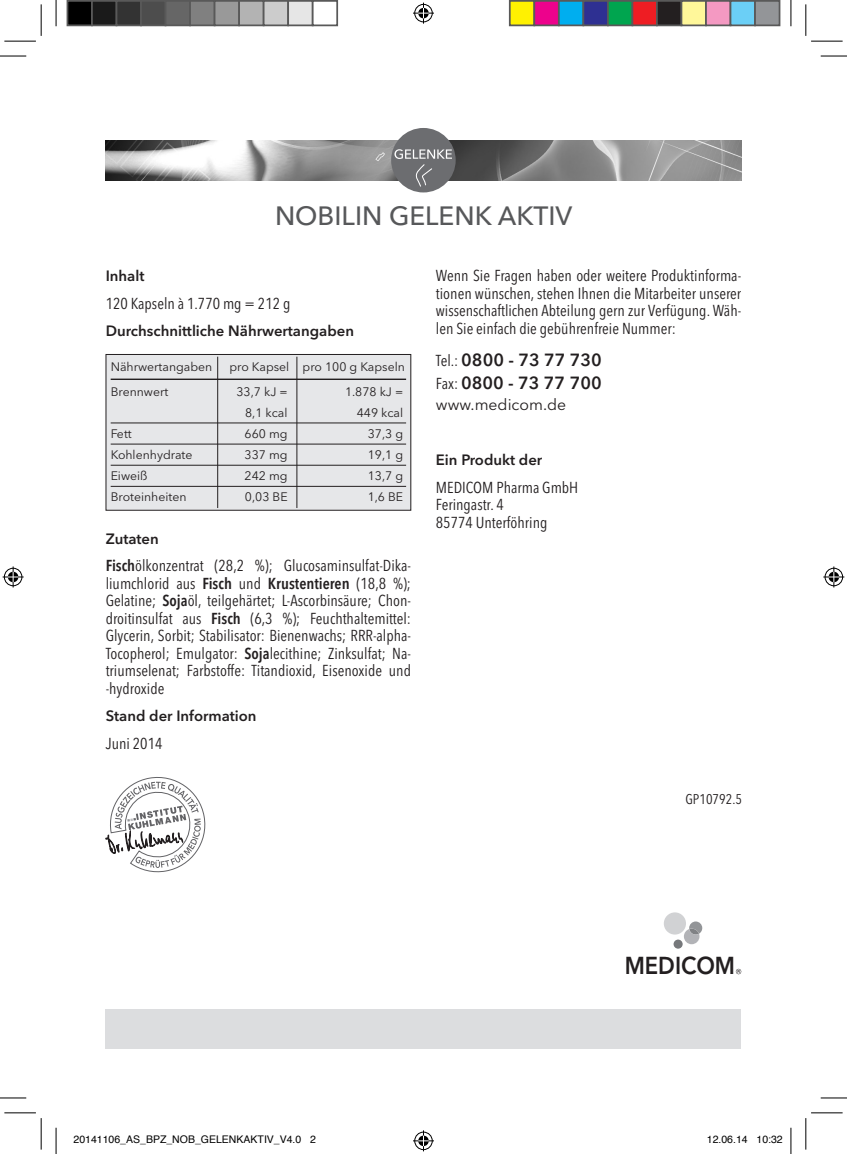
<style>
.page{position:relative;width:847px;height:1154px;background:#fff}
.page>*{position:absolute;margin:0;border:0;box-sizing:border-box;transform-origin:0 0}
.t1{font:500 26.25px "Avenir Next LT Pro";color:#57585a}
.t2{font:600 24.32px "Avenir Next LT Pro";color:#231f20;scale:.9 1}
.Texto_Avenir_9pt__12{font:600 17.5px/22.8px "Avenir Next LT Pro";color:#231f20}
.Texto_Avenir_9pt__12-2{font:condensed 15.75px/17.5px "Avenir Next LT Pro";color:#231f20;text-align:justify}
.Texto_Avenir_9pt__12-3{font:15.75px "Avenir Next LT Pro";color:#231f20}
.Texto_Avenir_9pt__12-4{font:600 14.88px "Avenir Next LT Pro";color:#231f20}
.Texto_Avenir_9pt__12-5{font:condensed 14px "Avenir Next LT Pro";color:#231f20}
.t3{font:12.25px "Avenir Next LT Pro";color:#231f20}
.t4{font:10.5px "Helvetica";color:#000}
.s1{font-weight:600}
.s2{font-weight:400;font-stretch:condensed;font-size:15.75px}
</style>
<div class="page">
<div style="left:106px;top:1008px;width:635px;height:40px;background:#dcdddf"></div>
<img style="left:106px;top:140px;width:635px;height:40px">
<svg style="left:735px;top:969px;width:6px;height:5px"></svg>
<div style="left:673px;top:939px;width:9px;height:9px;background:#76787b;border-radius:50%"></div>
<div style="left:663px;top:912px;width:22px;height:22px;background:#d1d2d4;border-radius:50%"></div>
<svg style="left:683px;top:921px;width:19px;height:23px"></svg>
<svg style="left:106px;top:777px;width:100px;height:96px"></svg>
<div style="left:106px;top:354px;width:304px;height:156px;background:#e6e7e9"></div>
<div style="left:106px;top:354px;width:305px;height:156px;border:1px solid #231f20"></div>
<hr style="left:111px;top:379px;width:295px;height:1px;background:#231f20">
<hr style="left:111px;top:423px;width:295px;height:1px;background:#231f20">
<hr style="left:111px;top:444px;width:295px;height:1px;background:#231f20">
<hr style="left:111px;top:465px;width:295px;height:1px;background:#231f20">
<hr style="left:111px;top:486px;width:295px;height:1px;background:#231f20">
<hr style="left:217px;top:357px;width:1px;height:151px;background:#231f20">
<hr style="left:296px;top:357px;width:1px;height:151px;background:#231f20">
<div style="left:391px;top:128px;width:64px;height:64px;background:#6c6d70;border-radius:50%"></div>
<svg style="left:394px;top:149px;width:58px;height:38px"></svg>
<svg style="left:0;top:56px;width:26px;height:1px"></svg>
<svg style="left:820px;top:56px;width:26px;height:1px"></svg>
<svg style="left:0;top:1097px;width:26px;height:1px"></svg>
<svg style="left:820px;top:1097px;width:26px;height:1px"></svg>
<svg style="left:56px;top:0;width:1px;height:26px"></svg>
<svg style="left:56px;top:1128px;width:1px;height:26px"></svg>
<svg style="left:790px;top:0;width:1px;height:26px"></svg>
<svg style="left:790px;top:1128px;width:1px;height:26px"></svg>
<hr style="left:4px;top:41px;width:32px;height:1px;background:#000">
<hr style="left:810px;top:41px;width:32px;height:1px;background:#000">
<hr style="left:4px;top:1112px;width:32px;height:1px;background:#000">
<hr style="left:810px;top:1112px;width:32px;height:1px;background:#000">
<hr style="left:41px;top:4px;width:1px;height:32px;background:#000">
<hr style="left:41px;top:1118px;width:1px;height:31px;background:#000">
<hr style="left:805px;top:4px;width:1px;height:32px;background:#000">
<hr style="left:805px;top:1118px;width:1px;height:31px;background:#000">
<svg style="left:413px;top:3px;width:21px;height:21px"></svg>
<svg style="left:413px;top:1130px;width:21px;height:21px"></svg>
<svg style="left:3px;top:566px;width:21px;height:21px"></svg>
<svg style="left:823px;top:566px;width:21px;height:21px"></svg>
<div style="left:67px;top:1px;width:25px;height:24px;background:#000"></div>
<div style="left:67px;top:0;width:26px;height:26px;border:2px solid #595959"></div>
<div style="left:92px;top:1px;width:24px;height:24px;background:#1a1a1a"></div>
<div style="left:91px;top:0;width:26px;height:26px;border:2px solid #595959"></div>
<div style="left:116px;top:1px;width:25px;height:24px;background:#333"></div>
<div style="left:116px;top:0;width:26px;height:26px;border:2px solid #595959"></div>
<div style="left:141px;top:1px;width:24px;height:24px;background:#4d4d4d"></div>
<div style="left:140px;top:0;width:26px;height:26px;border:2px solid #595959"></div>
<div style="left:165px;top:1px;width:25px;height:24px;background:#666"></div>
<div style="left:165px;top:0;width:26px;height:26px;border:2px solid #595959"></div>
<div style="left:190px;top:1px;width:24px;height:24px;background:#808080"></div>
<div style="left:189px;top:0;width:26px;height:26px;border:2px solid #595959"></div>
<div style="left:214px;top:1px;width:25px;height:24px;background:#999"></div>
<div style="left:214px;top:0;width:26px;height:26px;border:2px solid #595959"></div>
<div style="left:239px;top:1px;width:24px;height:24px;background:#b3b3b3"></div>
<div style="left:238px;top:0;width:26px;height:26px;border:2px solid #595959"></div>
<div style="left:263px;top:1px;width:25px;height:24px;background:#ccc"></div>
<div style="left:263px;top:0;width:26px;height:26px;border:2px solid #595959"></div>
<div style="left:288px;top:1px;width:24px;height:24px;background:#e6e6e6"></div>
<div style="left:287px;top:0;width:26px;height:26px;border:2px solid #595959"></div>
<div style="left:312px;top:0;width:26px;height:26px;border:2px solid #595959"></div>
<div style="left:509px;top:1px;width:25px;height:24px;background:#fff101"></div>
<div style="left:508px;top:0;width:27px;height:26px;border:2px solid #595959"></div>
<div style="left:534px;top:1px;width:24px;height:24px;background:#ed028c"></div>
<div style="left:533px;top:0;width:26px;height:26px;border:2px solid #595959"></div>
<div style="left:558px;top:1px;width:25px;height:24px;background:#00aeef"></div>
<div style="left:557px;top:0;width:27px;height:26px;border:2px solid #595959"></div>
<div style="left:583px;top:1px;width:24px;height:24px;background:#2e3092"></div>
<div style="left:582px;top:0;width:26px;height:26px;border:2px solid #595959"></div>
<div style="left:607px;top:1px;width:25px;height:24px;background:#00a54f"></div>
<div style="left:606px;top:0;width:27px;height:26px;border:2px solid #595959"></div>
<div style="left:632px;top:1px;width:24px;height:24px;background:#ee1d23"></div>
<div style="left:631px;top:0;width:26px;height:26px;border:2px solid #595959"></div>
<div style="left:656px;top:1px;width:25px;height:24px;background:#231f20"></div>
<div style="left:655px;top:0;width:27px;height:26px;border:2px solid #595959"></div>
<div style="left:681px;top:1px;width:24px;height:24px;background:#fff79a"></div>
<div style="left:680px;top:0;width:26px;height:26px;border:2px solid #595959"></div>
<div style="left:705px;top:1px;width:25px;height:24px;background:#f499c2"></div>
<div style="left:704px;top:0;width:27px;height:26px;border:2px solid #595959"></div>
<div style="left:730px;top:1px;width:24px;height:24px;background:#6bcff6"></div>
<div style="left:729px;top:0;width:26px;height:26px;border:2px solid #595959"></div>
<div style="left:754px;top:1px;width:25px;height:24px;background:#939598"></div>
<div style="left:753px;top:0;width:27px;height:26px;border:2px solid #595959"></div>
<p class="t1" style="left:275px;top:200px;width:299px">NOBILIN GELENK AKTIV</p>
<p class="Texto_Avenir_9pt__12-4" style="left:106px;top:267px;width:40px">Inhalt</p>
<p class="Texto_Avenir_9pt__12-2" style="left:106px;top:294px;width:186px">120 Kapseln à 1.770 mg = 212 g</p>
<p class="Texto_Avenir_9pt__12-4" style="left:106px;top:322px;width:250px">Durchschnittliche Nährwertangaben</p>
<p class="t3" style="left:111px;top:359px;width:103px">Nährwertangaben</p>
<p class="t3" style="left:229px;top:359px;width:177px">pro Kapsel pro 100 g Kapseln</p>
<p class="t3" style="left:111px;top:384px;width:59px">Brennwert</p>
<p class="t3" style="left:236px;top:384px;width:53px">33,7 kJ =</p>
<p class="t3" style="left:345px;top:384px;width:60px">1.878 kJ =</p>
<p class="t3" style="left:245px;top:405px;width:44px">8,1 kcal</p>
<p class="t3" style="left:356px;top:405px;width:48px">449 kcal</p>
<p class="t3" style="left:111px;top:426px;width:22px">Fett</p>
<p class="t3" style="left:244px;top:426px;width:44px">660 mg</p>
<p class="t3" style="left:368px;top:426px;width:37px">37,3 g</p>
<p class="t3" style="left:111px;top:447px;width:83px">Kohlenhydrate</p>
<p class="t3" style="left:244px;top:447px;width:44px">337 mg</p>
<p class="t3" style="left:368px;top:447px;width:37px">19,1 g</p>
<p class="t3" style="left:111px;top:468px;width:38px">Eiweiß</p>
<p class="t3" style="left:244px;top:468px;width:44px">242 mg</p>
<p class="t3" style="left:368px;top:468px;width:37px">13,7 g</p>
<p class="t3" style="left:111px;top:489px;width:77px">Broteinheiten</p>
<p class="t3" style="left:245px;top:489px;width:44px">0,03 BE</p>
<p class="t3" style="left:367px;top:489px;width:37px">1,6 BE</p>
<p class="Texto_Avenir_9pt__12-4" style="left:106px;top:530px;width:54px">Zutaten</p>
<p class="Texto_Avenir_9pt__12-2" style="left:106px;top:557px;width:307px"><span class="s1">Fisch</span>ölkonzentrat (28,2 %); Glucosaminsulfat-Dika&shy;liumchlorid aus <span class="s1">Fisch</span> und <span class="s1">Krustentieren</span> (18,8 %); Gelatine; <span class="s1">Soja</span>öl, teilgehärtet; L-Ascorbinsäure; Chon&shy;droitinsulfat aus <span class="s1">Fisch</span> (6,3 %); Feuchthaltemittel:<br>Glycerin, Sorbit; Stabilisator: Bienenwachs; RRR-alpha-Tocopherol; Emulgator: <span class="s1">Soja</span>lecithine; Zinksulfat; Na&shy;triumselenat; Farbstoffe: Titandioxid, Eisenoxide und -hydroxide</p>
<p class="Texto_Avenir_9pt__12-4" style="left:106px;top:707px;width:152px">Stand der Information</p>
<p class="Texto_Avenir_9pt__12-2" style="left:106px;top:734px;width:58px">Juni 2014</p>
<p class="Texto_Avenir_9pt__12-2" style="left:436px;top:267px;width:307px">Wenn Sie Fragen haben oder weitere Produktinforma&shy;tionen wünschen, stehen Ihnen die Mitarbeiter unserer wissenschaftlichen Abteilung gern zur Verfügung. Wäh&shy;len Sie einfach die gebührenfreie Nummer:</p>
<p class="Texto_Avenir_9pt__12" style="left:436px;top:349px;width:167px"><span class="s2">Tel.:</span> 0800 - 73 77 730<br><span class="s2">Fax:</span> 0800 - 73 77 700</p>
<p class="Texto_Avenir_9pt__12-3" style="left:436px;top:395px;width:132px">www.medicom.de</p>
<p class="Texto_Avenir_9pt__12-4" style="left:436px;top:451px;width:108px">Ein Produkt der</p>
<p class="Texto_Avenir_9pt__12-2" style="left:436px;top:478px;width:144px;text-align:left">MEDICOM Pharma GmbH<br>Feringastr. 4<br>85774 Unterföhring</p>
<p class="Texto_Avenir_9pt__12-5" style="left:685px;top:791px;width:58px">GP10792.5</p>
<h2 class="t2" style="left:624px;top:951px;width:124px">MEDICOM</h2>
<p class="t4" style="left:74px;top:1131px;width:244px">20141106_AS_BPZ_NOB_GELENKAKTIV_V4.0 2</p>
<p class="t4" style="left:706px;top:1131px;width:77px">12.06.14 10:32</p>
</div>
